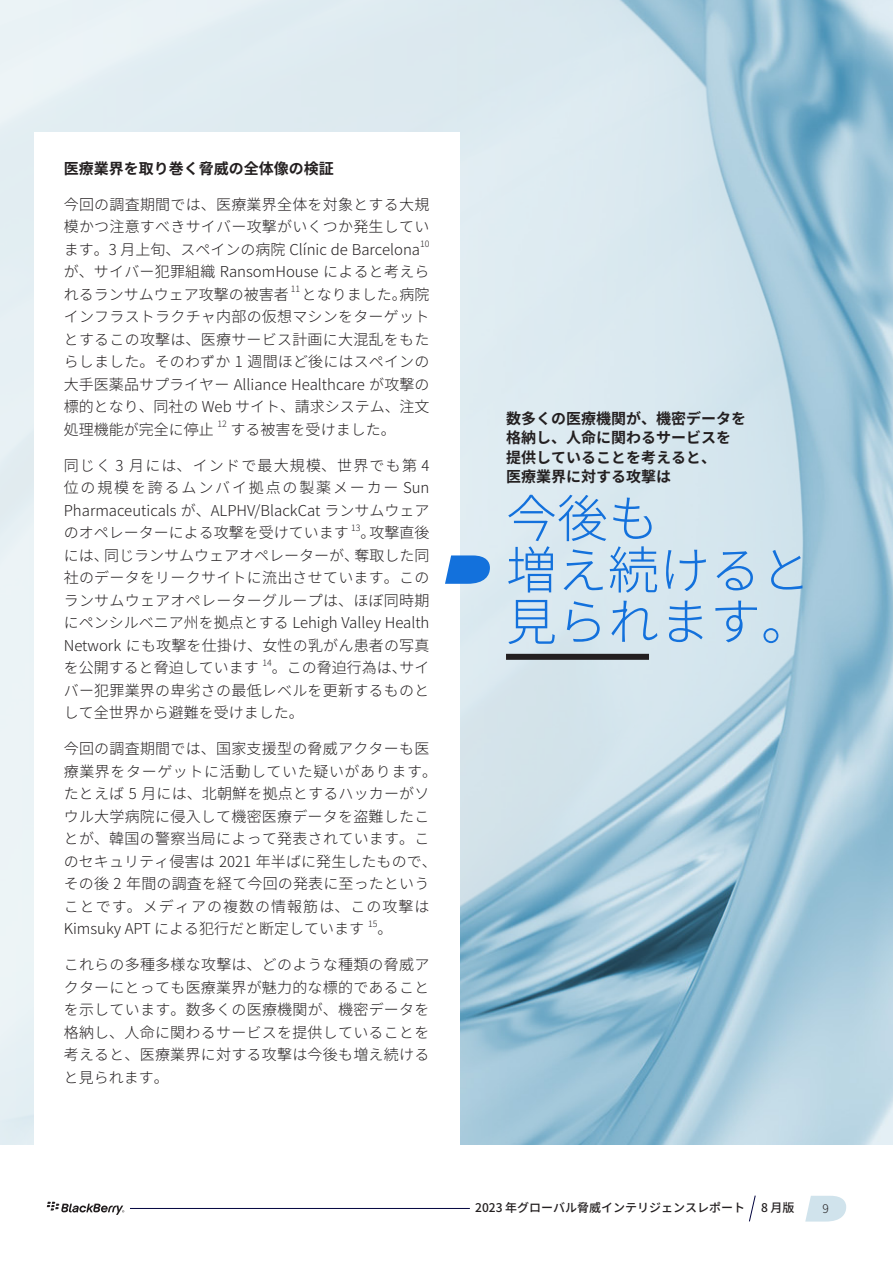
<style>
.page{position:relative;width:893px;height:1263px;background:#fff}
.page>*{position:absolute;margin:0;border:0;box-sizing:border-box;transform-origin:0 0}
.a-Statistics{font:300 51px/51.6px "Noto Sans CJ Kjp";color:#1371dc}
.a-Body_text_black{font:300 15px/22.5px "Noto Sans CJ Kjp";letter-spacing:.01em;color:#231f20;text-align:justify}
.a-Callout_Title{font:700 15px/19.5px "Noto Sans CJ Kjp";color:#231f20}
.Body_text_BOLD{font:700 15px "Noto Sans CJ Kjp";color:#231f20}
.t1{font:500 12px "Noto Sans CJ Kjp";color:#231f20}
.t2{font:300 12px "Noto Sans CJ Kjp";color:#231f20}
.a-Body_text_black-2{font:300 8.7px "Noto Sans CJ Kjp";color:#231f20}
</style>
<div class="page">
<svg style="left:805px;top:1196px;width:41px;height:25px"></svg>
<svg style="left:749px;top:1195px;width:7px;height:27px"></svg>
<hr style="left:130px;top:1208px;width:340px;height:1px;background:#00033e">
<svg style="left:47px;top:1202px;width:77px;height:13px"></svg>
<img style="left:0;top:0;width:893px;height:1144px">
<div style="left:34px;top:132px;width:425px;height:1029px;background:#fff"></div>
<svg style="left:445px;top:555px;width:45px;height:29px"></svg>
<div style="left:506px;top:654px;width:143px;height:6px;background:#231f20"></div>
<p class="Body_text_BOLD" style="left:64px;top:160px;width:271px">医療業界を取り巻く脅威の全体像の検証</p>
<p class="a-Body_text_black" style="left:64px;top:193px;width:367px">今回の調査期間では、医療業界全体を対象とする大規模かつ注意すべきサイバー攻撃がいくつか発生しています。3 月上旬、スペインの病院 Clínic de Barcelona</p>
<p class="a-Body_text_black-2" style="left:420px;top:239px;width:11px">10</p>
<p class="a-Body_text_black" style="left:64px;top:261px;width:367px">が、サイバー犯罪組織 RansomHouse によると考えられるランサムウェア攻撃の被害者</p>
<p class="a-Body_text_black-2" style="left:291px;top:284px;width:11px">11</p>
<p class="a-Body_text_black" style="left:64px;top:283px;width:367px;text-indent:238px">となりました。病院インフラストラクチャ内部の仮想マシンをターゲットとするこの攻撃は、医療サービス計画に大混乱をもたらしました。そのわずか 1 週間ほど後にはスペインの大手医薬品サプライヤー Alliance Healthcare が攻撃の標的となり、同社の Web サイト、請求システム、注文処理機能が完全に停止</p>
<p class="a-Body_text_black-2" style="left:218px;top:419px;width:11px">12</p>
<p class="a-Body_text_black" style="left:231px;top:418px;width:167px">する被害を受けました。</p>
<p class="a-Body_text_black" style="left:64px;top:454px;width:367px">同じく 3 月には、インドで最大規模、世界でも第 4位の規模を誇るムンバイ拠点の製薬メーカー Sun Pharmaceuticals が、ALPHV/BlackCat ランサムウェアのオペレーターによる攻撃を受けています</p>
<p class="a-Body_text_black-2" style="left:351px;top:523px;width:11px">13</p>
<p class="a-Body_text_black" style="left:64px;top:522px;width:367px;text-indent:297px">。攻撃直後には、同じランサムウェアオペレーターが、奪取した同社のデータをリークサイトに流出させています。このランサムウェアオペレーターグループは、ほぼ同時期にペンシルベニア州を拠点とする Lehigh Valley Health Network にも攻撃を仕掛け、女性の乳がん患者の写真を公開すると脅迫しています</p>
<p class="a-Body_text_black-2" style="left:263px;top:658px;width:11px">14</p>
<p class="a-Body_text_black" style="left:64px;top:657px;width:367px;text-indent:208px">。この脅迫行為は、サイバー犯罪業界の卑劣さの最低レベルを更新するものとして全世界から避難を受けました。</p>
<p class="a-Body_text_black" style="left:64px;top:738px;width:375px;text-align:left">今回の調査期間では、国家支援型の脅威アクターも医療業界をターゲットに活動していた疑いがあります。たとえば 5 月には、北朝鮮を拠点とするハッカーがソウル大学病院に侵入して機密医療データを盗難したことが、韓国の警察当局によって発表されています。このセキュリティ侵害は 2021 年半ばに発生したもので、その後 2 年間の調査を経て今回の発表に至ったということです。メディアの複数の情報筋は、この攻撃は<br>Kimsuky APT による犯行だと断定しています</p>
<p class="a-Body_text_black-2" style="left:368px;top:919px;width:11px">15</p>
<p class="a-Body_text_black" style="left:377px;top:918px;width:16px">。</p>
<p class="a-Body_text_black" style="left:64px;top:954px;width:367px">これらの多種多様な攻撃は、どのような種類の脅威アクターにとっても医療業界が魅力的な標的であることを示しています。数多くの医療機関が、機密データを格納し、人命に関わるサービスを提供していることを考えると、医療業界に対する攻撃は今後も増え続けると見られます。</p>
<p class="a-Callout_Title" style="left:506px;top:409px;width:241px">数多くの医療機関が、機密データを格納し、人命に関わるサービスを提供していることを考えると、<br>医療業界に対する攻撃は</p>
<p class="a-Statistics" style="left:506px;top:494px;width:307px">今後も<br>増え続けると見られます。</p>
<p class="t1" style="left:475px;top:1201px;width:272px">2023 年グローバル脅威インテリジェンスレポート</p>
<p class="t1" style="left:761px;top:1201px;width:35px">8 月版</p>
<p class="t2" style="left:822px;top:1201px;width:8px">9</p>
</div>
